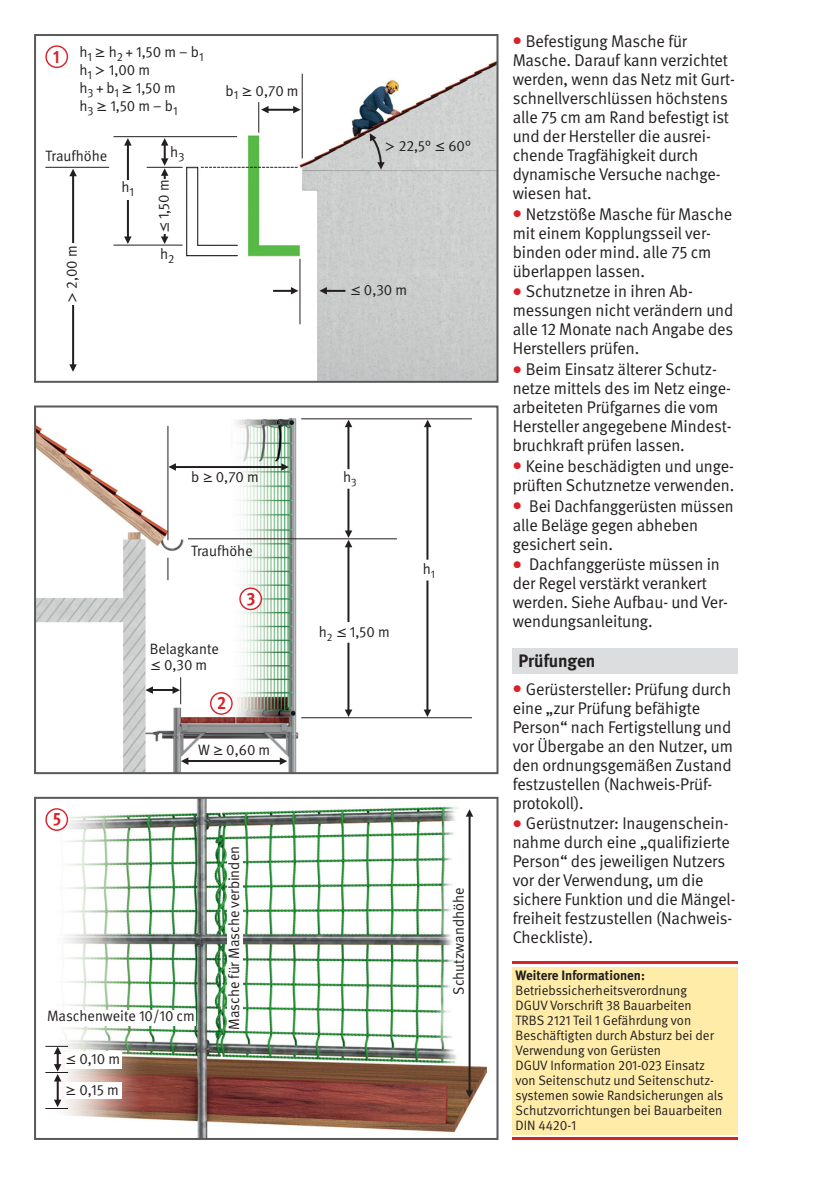
<style>
.page{position:relative;width:840px;height:1191px;background:#fff}
.page>*{position:absolute;margin:0;border:0;box-sizing:border-box;transform-origin:0 0}
.t1{font:700 18px "DGUV Meta";color:#231f20}
.t2{font:700 18px "DGUV Meta";color:#da2128;scale:.9 1}
.t3{font:17px/19px "DGUV Meta";letter-spacing:-.005em;color:#231f20}
.t4{font:17px/19px "DGUV Meta";letter-spacing:-.005em;color:#231f20;scale:.95 1}
.t5{font:15px/18px "DGUV Meta";color:#231f20}
.t6{font:13.6px/15px "DGUV Meta";color:#231f20}
.t7{font:700 13.6px "DGUV Meta";color:#231f20}
.s1{font-family:"Lucida Grande"}
.s2{color:#da2128}
</style>
<div class="page">
<div style="left:512px;top:967px;width:225px;height:167px;background:#ffeca9"></div>
<hr style="left:512px;top:961px;width:225px;height:3px;background:#da2128">
<hr style="left:512px;top:1137px;width:225px;height:3px;background:#da2128">
<img style="left:45px;top:46px;width:450px;height:334px">
<div style="left:34px;top:34px;width:464px;height:349px;border:2px solid #58595b"></div>
<img style="left:50px;top:800px;width:438px;height:337px">
<div style="left:34px;top:797px;width:464px;height:343px;border:2px solid #58595b"></div>
<div style="left:65px;top:1082px;width:56px;height:17px;background:#fff"></div>
<div style="left:65px;top:1050px;width:56px;height:18px;background:#fff"></div>
<svg style="left:261px;top:106px;width:7px;height:7px"></svg>
<hr style="left:266px;top:109px;width:30px;height:2px;background:#231f20">
<svg style="left:293px;top:106px;width:7px;height:7px"></svg>
<hr style="left:273px;top:290px;width:20px;height:2px;background:#231f20">
<svg style="left:291px;top:287px;width:7px;height:7px"></svg>
<svg style="left:319px;top:287px;width:8px;height:7px"></svg>
<hr style="left:325px;top:290px;width:20px;height:2px;background:#231f20">
<svg style="left:161px;top:236px;width:7px;height:8px"></svg>
<hr style="left:164px;top:173px;width:2px;height:64px;background:#231f20">
<svg style="left:161px;top:138px;width:7px;height:38px"></svg>
<svg style="left:69px;top:364px;width:8px;height:8px"></svg>
<hr style="left:72px;top:173px;width:2px;height:195px;background:#231f20">
<svg style="left:69px;top:169px;width:8px;height:7px"></svg>
<svg style="left:124px;top:236px;width:7px;height:8px"></svg>
<hr style="left:127px;top:143px;width:2px;height:94px;background:#231f20">
<svg style="left:124px;top:138px;width:7px;height:8px"></svg>
<svg style="left:465px;top:1090px;width:8px;height:7px"></svg>
<hr style="left:468px;top:814px;width:2px;height:279px;background:#231f20">
<div style="left:121px;top:181px;width:18px;height:19px;background:#fff"></div>
<div style="left:170px;top:144px;width:18px;height:22px;background:#fff"></div>
<svg style="left:465px;top:809px;width:8px;height:7px"></svg>
<div style="left:228px;top:842px;width:15px;height:187px;background:#fff"></div>
<div style="left:47px;top:1010px;width:148px;height:15px;background:#fff"></div>
<hr style="left:301px;top:74px;width:1px;height:84px;background:#231f20">
<hr style="left:299px;top:259px;width:1px;height:65px;background:#231f20">
<hr style="left:258px;top:102px;width:1px;height:31px;background:#231f20">
<hr style="left:147px;top:167px;width:35px;height:1px;background:#231f20">
<hr style="left:113px;top:136px;width:124px;height:1px;background:#231f20">
<hr style="left:45px;top:167px;width:64px;height:1px;background:#231f20">
<hr style="left:113px;top:245px;width:69px;height:1px;background:#231f20">
<div style="left:161px;top:179px;width:8px;height:55px;background:#fff"></div>
<div style="left:65px;top:243px;width:21px;height:62px;background:#fff"></div>
<svg style="left:369px;top:133px;width:15px;height:36px"></svg>
<svg style="left:45px;top:1099px;width:23px;height:10px"></svg>
<hr style="left:57px;top:1079px;width:2px;height:23px;background:#231f20">
<svg style="left:45px;top:1045px;width:23px;height:36px"></svg>
<svg style="left:45px;top:45px;width:23px;height:23px"></svg>
<div style="left:47px;top:47px;width:20px;height:20px;background:#fff;border-radius:50%"></div>
<svg style="left:45px;top:808px;width:23px;height:23px"></svg>
<div style="left:47px;top:809px;width:20px;height:20px;background:#fff;border-radius:50%"></div>
<div style="left:512px;top:648px;width:225px;height:26px;background:#dcddde"></div>
<svg style="left:186px;top:167px;width:111px;height:89px"></svg>
<img style="left:37px;top:418px;width:282px;height:353px">
<div style="left:34px;top:405px;width:464px;height:369px;border:2px solid #58595b"></div>
<hr style="left:167px;top:426px;width:1px;height:114px;background:#231f20">
<svg style="left:167px;top:557px;width:1px;height:23px"></svg>
<hr style="left:173px;top:466px;width:112px;height:2px;background:#231f20">
<hr style="left:426px;top:424px;width:2px;height:135px;background:#231f20">
<hr style="left:347px;top:424px;width:2px;height:45px;background:#231f20">
<hr style="left:347px;top:489px;width:2px;height:43px;background:#231f20">
<hr style="left:347px;top:544px;width:2px;height:78px;background:#231f20">
<hr style="left:347px;top:643px;width:2px;height:68px;background:#231f20">
<hr style="left:426px;top:580px;width:2px;height:131px;background:#231f20">
<hr style="left:301px;top:717px;width:170px;height:1px;background:#231f20">
<hr style="left:301px;top:418px;width:170px;height:1px;background:#231f20">
<hr style="left:186px;top:760px;width:95px;height:2px;background:#231f20">
<hr style="left:188px;top:538px;width:208px;height:1px;background:#231f20">
<svg style="left:281px;top:463px;width:7px;height:8px"></svg>
<svg style="left:345px;top:420px;width:7px;height:7px"></svg>
<svg style="left:344px;top:530px;width:8px;height:17px"></svg>
<svg style="left:345px;top:709px;width:7px;height:8px"></svg>
<svg style="left:423px;top:709px;width:8px;height:8px"></svg>
<svg style="left:424px;top:420px;width:7px;height:7px"></svg>
<svg style="left:168px;top:463px;width:8px;height:8px"></svg>
<svg style="left:181px;top:757px;width:7px;height:8px"></svg>
<svg style="left:279px;top:757px;width:8px;height:8px"></svg>
<hr style="left:151px;top:689px;width:24px;height:2px;background:#231f20">
<svg style="left:145px;top:686px;width:8px;height:8px"></svg>
<svg style="left:172px;top:677px;width:9px;height:27px"></svg>
<svg style="left:239px;top:587px;width:23px;height:23px"></svg>
<div style="left:240px;top:589px;width:20px;height:20px;background:#fff;border-radius:50%"></div>
<svg style="left:210px;top:692px;width:22px;height:22px"></svg>
<div style="left:211px;top:693px;width:20px;height:20px;background:#fff;border-radius:50%"></div>
<p class="t2" style="left:53px;top:49px;width:9px">1</p>
<p class="t5" style="left:79px;top:44px;width:125px">h<sub>1</sub> <span class="s1">≥</span> h<sub>2</sub> + 1,50 m – b<sub>1 </sub>h<sub>1</sub> <span class="s1">&gt;</span> 1,00 m<br>h<sub>3</sub> + b<sub>1</sub> <span class="s1">≥</span> 1,50 m<br>h<sub>3</sub> <span class="s1">≥</span> 1,50 m – b<sub>1</sub></p>
<p class="t5" style="left:45px;top:148px;width:63px">Traufhöhe</p>
<p class="t5" style="left:121px;top:179px;width:14px">h<sub>1</sub></p>
<p class="t5" style="left:64px;top:303px;width:59px;rotate:-90deg"><span class="s1">&gt;</span> 2,00 m</p>
<p class="t5" style="left:170px;top:144px;width:16px">h<sub>3</sub></p>
<p class="t5" style="left:155px;top:233px;width:55px;rotate:-90deg"><span class="s1">≤</span> 1,50 m</p>
<p class="t5" style="left:160px;top:245px;width:16px">h<sub>2</sub></p>
<p class="t5" style="left:225px;top:82px;width:74px">b<sub>1</sub> <span class="s1">≥</span> 0,70 m</p>
<p class="t5" style="left:384px;top:138px;width:88px"><span class="s1">&gt;</span> 22,5° <span class="s1">≤</span> 60°</p>
<p class="t5" style="left:349px;top:282px;width:59px"><span class="s1">≤</span> 0,30 m</p>
<p class="t5" style="left:191px;top:469px;width:69px">b <span class="s1">≥</span> 0,70 m</p>
<p class="t5" style="left:191px;top:543px;width:63px">Traufhöhe</p>
<p class="t5" style="left:150px;top:642px;width:71px;line-height:16px">Belagkante <span class="s1">≤</span> 0,30 m</p>
<p class="t2" style="left:217px;top:696px;width:12px">2</p>
<p class="t2" style="left:246px;top:591px;width:11px">3</p>
<p class="t2" style="left:53px;top:812px;width:10px">5</p>
<p class="t5" style="left:198px;top:742px;width:74px">W <span class="s1">≥</span> 0,60 m</p>
<p class="t5" style="left:47px;top:1008px;width:149px">Maschenweite 10/10 cm</p>
<p class="t5" style="left:65px;top:1050px;width:56px"><span class="s1">≤</span> 0,10 m</p>
<p class="t5" style="left:65px;top:1081px;width:55px"><span class="s1">≥</span> 0,15 m</p>
<p class="t5" style="left:226px;top:1029px;width:185px;rotate:-90deg">Masche für Masche verbinden</p>
<p class="t5" style="left:343px;top:469px;width:15px">h<sub>3</sub></p>
<p class="t5" style="left:319px;top:624px;width:72px">h<sub>2</sub> <span class="s1">≤</span> 1,50 m</p>
<p class="t5" style="left:422px;top:561px;width:14px">h<sub>1</sub></p>
<p class="t5" style="left:450px;top:994px;width:108px;rotate:-90deg">Schutzwandhöhe</p>
<p class="t3" style="left:512px;top:33px;width:223px"><span class="s2">●</span> Befestigung Masche für<br>Masche. Darauf kann verzichtet werden, wenn das Netz mit Gurt&shy;schnellverschlüssen höchstens alle 75 cm am Rand befestigt ist und der Hersteller die ausrei&shy;chende Tragfähigkeit durch dynamische Versuche nachge&shy;wiesen hat.</p>
<p class="t3" style="left:512px;top:205px;width:221px"><span class="s2">●</span> Netzstöße Masche für Masche mit einem Kopplungsseil ver - binden oder mind. alle 75 cm überlappen lassen.</p>
<p class="t3" style="left:512px;top:283px;width:222px"><span class="s2">●</span> Schutznetze in ihren Ab - messungen nicht verändern und alle 12 Monate nach Angabe des<br>Herstellers prüfen.</p>
<p class="t3" style="left:512px;top:361px;width:220px"><span class="s2">●</span> Beim Einsatz älterer Schutz&shy;netze mittels des im Netz einge&shy;arbeiteten Prüfgarnes die vom<br>Hersteller angegebene Mindest&shy;bruchkraft prüfen lassen.</p>
<p class="t3" style="left:512px;top:458px;width:223px"><span class="s2">●</span> Keine beschädigten und unge&shy;prüften Schutznetze verwenden.</p>
<p class="t4" style="left:512px;top:497px;width:234px"><span class="s2">●</span> Bei Dachfanggerüsten müssen alle Beläge gegen abheben gesichert sein.</p>
<p class="t3" style="left:512px;top:556px;width:217px"><span class="s2">●</span> Dachfanggerüste müssen in der Regel verstärkt verankert werden. Siehe Aufbau- und Ver&shy;wendungsanleitung.</p>
<p class="t1" style="left:518px;top:653px;width:79px">Prüfungen</p>
<p class="t3" style="left:512px;top:680px;width:222px"><span class="s2">●</span> Gerüstersteller: Prüfung durch eine „zur Prüfung befähigte<br>Person“ nach Fertigstellung und vor Übergabe an den Nutzer, um den ordnungsgemäßen Zustand festzustellen (Nachweis-Prüf&shy;protokoll).</p>
<p class="t3" style="left:512px;top:815px;width:224px"><span class="s2">●</span> Gerüstnutzer: Inaugenschein&shy;nahme durch eine „qualifizierte<br>Person“ des jeweiligen Nutzers vor der Verwendung, um die sichere Funktion und die Mängel - freiheit festzustellen (Nachweis-<br>Checkliste).</p>
<p class="t7" style="left:515px;top:970px;width:131px">Weitere Informationen:</p>
<p class="t6" style="left:515px;top:984px;width:209px">Betriebssicherheitsverordnung<br>DGUV Vorschrift 38 Bauarbeiten<br>TRBS 2121 Teil 1 Gefährdung von<br>Beschäftigten durch Absturz bei der<br>Verwendung von Gerüsten<br>DGUV Information 201-023 Einsatz von Seitenschutz und Seitenschutz - systemen sowie Randsicherungen als<br>Schutzvorrichtungen bei Bauarbeiten<br>DIN 4420-1</p>
</div>
